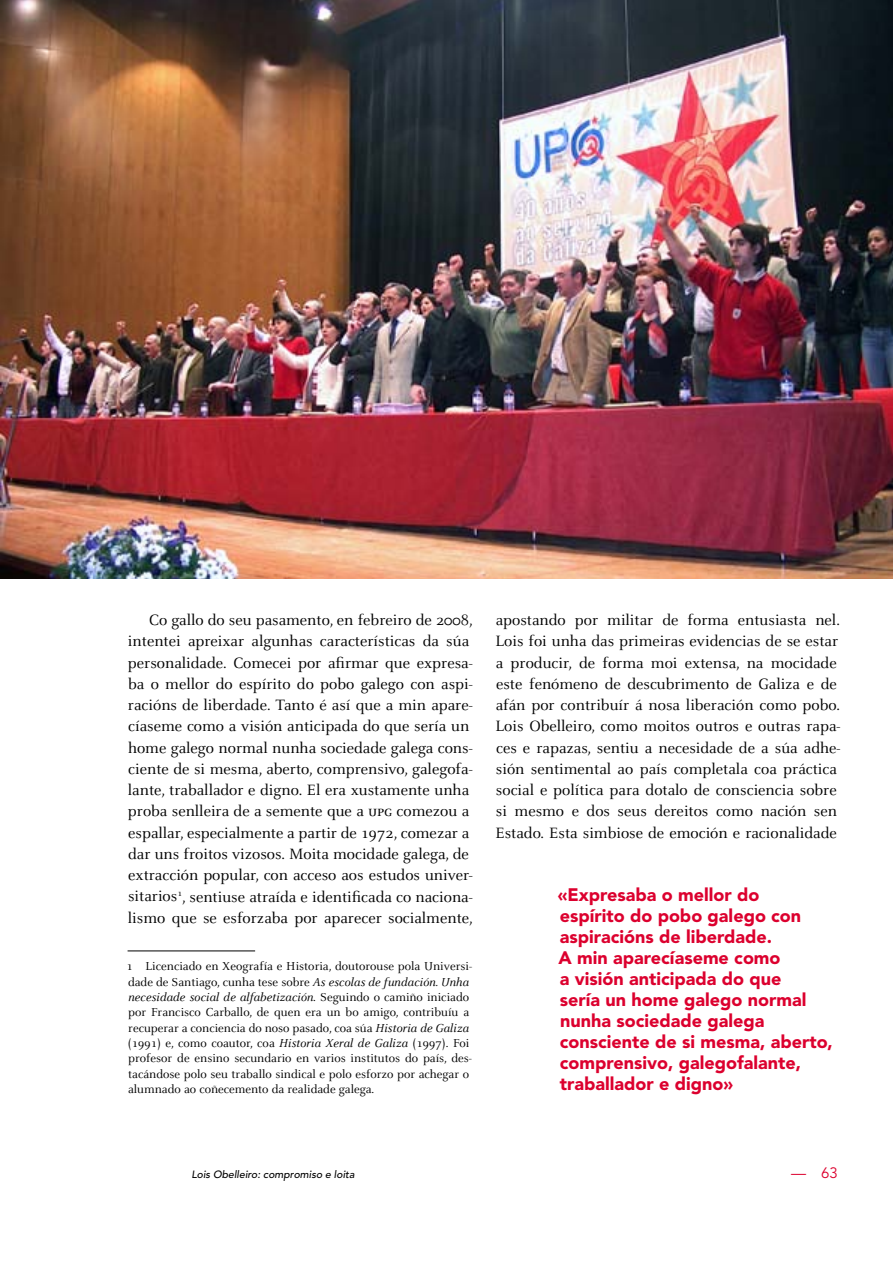
<style>
.page{position:relative;width:893px;height:1263px;background:#fff}
.page>*{position:absolute;margin:0;border:0;box-sizing:border-box;transform-origin:0 0}
.t1{font:900 18px/21px "Avenir";color:#dc002e}
.t2{font:16.5px/21.3px "Celeste";color:#000}
.t3{font:15px "Avenir";color:#dc002e}
.t4{font:12.75px/15.3px "Celeste";color:#000}
.t5{font:italic 500 10.5px "Avenir";color:#000}
.s1{font-family:"Celeste Caps"}
.s2{font-style:italic}
</style>
<div class="page">
<hr style="left:128px;top:950px;width:127px;height:1px;background:#000">
<img style="left:0;top:0;width:893px;height:578px">
<p class="t2" style="left:128px;top:610px;width:346px;text-indent:21px">Co gallo do seu pasamento, en febreiro de 2008, intentei apreixar algunhas características da súa personalidade. Comecei por afirmar que expresa‑ ba o mellor do espírito do pobo galego con aspi‑ racións de liberdade. Tanto é así que a min apare‑ cíaseme como a visión anticipada do que sería un home galego normal nunha sociedade galega cons‑ ciente de si mesma, aberto, comprensivo, galegofa‑ lante, traballador e digno. El era xustamente unha proba senlleira de a semente que a <span class="s1">upg</span> comezou a espallar, especialmente a partir de 1972, comezar a dar uns froitos vizosos. Moita mocidade galega, de extracción popular, con acceso aos estudos univer‑ sitarios<sup>1</sup>, sentiuse atraída e identificada co naciona‑ lismo que se esforzaba por aparecer socialmente,</p>
<p class="t4" style="left:126px;top:959px;width:347px">1 Licenciado en Xeografía e Historia, doutorouse pola Universi‑ dade de Santiago, cunha tese sobre <span class="s2">As escolas de fundación. Unha necesidade social de alfabetización</span>. Seguindo o camiño iniciado por Francisco Carballo, de quen era un bo amigo, contribuíu a recuperar a conciencia do noso pasado, coa súa <span class="s2">Historia de Galiza </span>(1991) e, como coautor, coa <span class="s2">Historia Xeral de Galiza</span> (1997). Foi profesor de ensino secundario en varios institutos do país, des‑ tacándose polo seu traballo sindical e polo esforzo por achegar o alumnado ao coñecemento da realidade galega.</p>
<p class="t2" style="left:495px;top:610px;width:346px">apostando por militar de forma entusiasta nel.<br>Lois foi unha das primeiras evidencias de se estar a producir, de forma moi extensa, na mocidade este fenómeno de descubrimento de Galiza e de afán por contribuír á nosa liberación como pobo.<br>Lois Obelleiro, como moitos outros e outras rapa‑ ces e rapazas, sentiu a necesidade de a súa adhe‑ sión sentimental ao país completala coa práctica social e política para dotalo de consciencia sobre si mesmo e dos seus dereitos como nación sen Estado. Esta simbiose de emoción e racionalidade</p>
<p class="t1" style="left:558px;top:884px;width:277px">«Expresaba o mellor do<br>espírito do pobo galego con aspiracións de liberdade.<br>A min aparecíaseme como<br>a visión anticipada do que<br>sería un home galego normal nunha sociedade galega consciente de si mesma, aberto, comprensivo, galegofalante, traballador e digno»</p>
<p class="t5" style="left:191px;top:1168px;width:165px">Lois Obelleiro: compromiso e loita</p>
<p class="t3" style="left:791px;top:1164px;width:48px">— 63</p>
</div>
